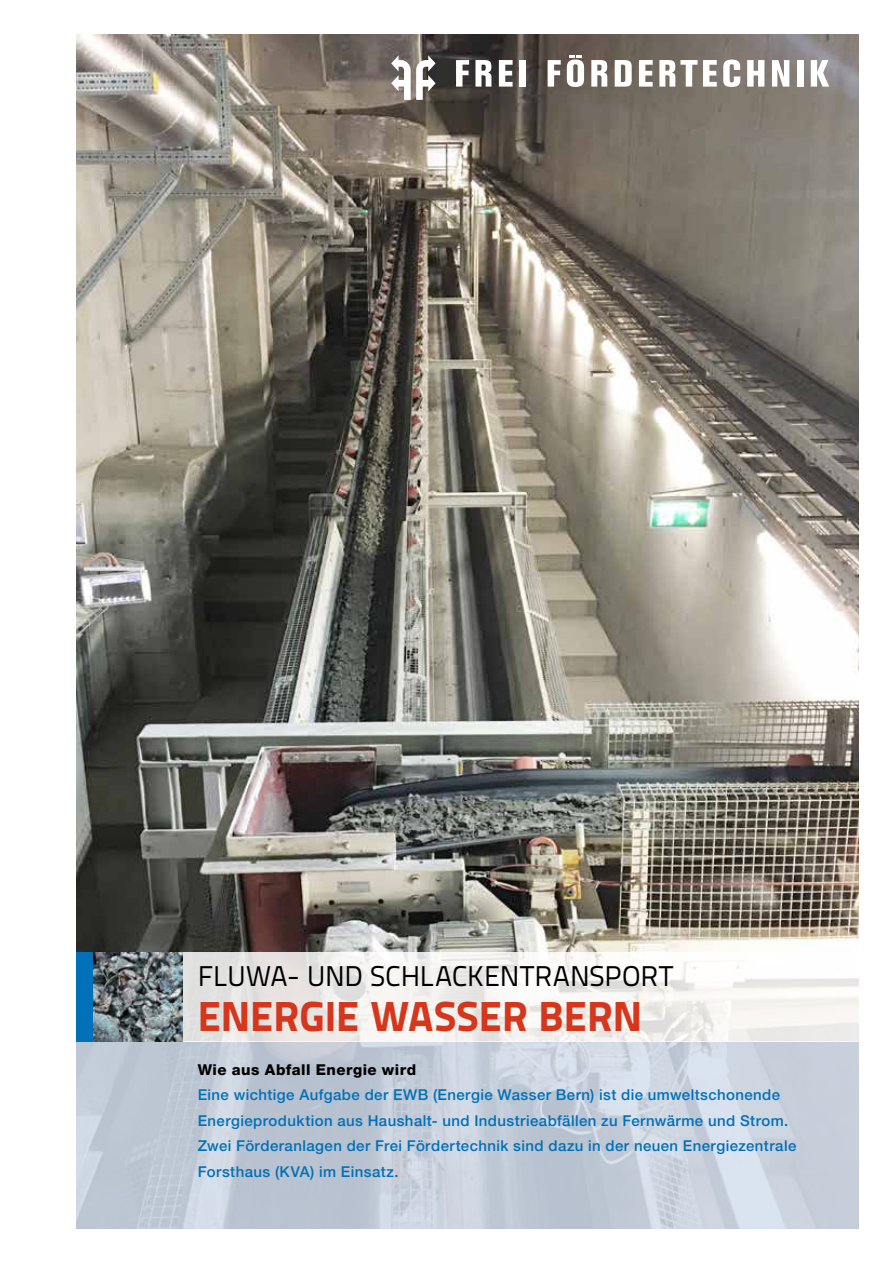
<style>
.page{position:relative;width:893px;height:1263px;background:#fff}
.page>*{position:absolute;margin:0;border:0;box-sizing:border-box;transform-origin:0 0}
.t1{font:800 42px "Titillium Text 22 L";color:#d6361b}
.t2{font:28.5px "Titillium Text 22 L";letter-spacing:-.005em;color:#000}
.t3{font:500 15px/25.5px "Helvetica Neue";letter-spacing:.025em;color:#0070b8}
.t4{font:800 15px "Helvetica Neue";letter-spacing:.03em;color:#000}
</style>
<div class="page">
<img style="left:77px;top:34px;width:782px;height:918px">
<svg style="left:77px;top:1042px;width:782px;height:187px;background:#c4cdda"></svg>
<svg style="left:183px;top:952px;width:676px;height:90px"></svg>
<svg style="left:499px;top:60px;width:14px;height:27px"></svg>
<svg style="left:456px;top:60px;width:13px;height:27px"></svg>
<div style="left:519px;top:60px;width:7px;height:27px;background:#fff"></div>
<svg style="left:548px;top:60px;width:13px;height:27px"></svg>
<svg style="left:747px;top:60px;width:17px;height:27px"></svg>
<svg style="left:772px;top:60px;width:17px;height:27px"></svg>
<svg style="left:723px;top:60px;width:17px;height:27px"></svg>
<div style="left:797px;top:60px;width:6px;height:27px;background:#fff"></div>
<svg style="left:811px;top:60px;width:18px;height:27px"></svg>
<svg style="left:639px;top:60px;width:14px;height:27px"></svg>
<svg style="left:615px;top:60px;width:17px;height:27px"></svg>
<svg style="left:703px;top:60px;width:14px;height:27px"></svg>
<svg style="left:391px;top:55px;width:45px;height:45px"></svg>
<svg style="left:659px;top:60px;width:38px;height:27px"></svg>
<svg style="left:591px;top:60px;width:16px;height:27px"></svg>
<svg style="left:475px;top:60px;width:16px;height:27px"></svg>
<svg style="left:567px;top:55px;width:17px;height:32px"></svg>
<div style="left:77px;top:952px;width:17px;height:90px;background:#0070b8"></div>
<img style="left:94px;top:952px;width:89px;height:90px">
<h2 class="t2" style="left:198px;top:954px;width:477px">FLUWA- UND SCHLACKENTRANSPORT</h2>
<h1 class="t1" style="left:198px;top:983px;width:446px">ENERGIE WASSER BERN</h1>
<p class="t4" style="left:198px;top:1060px;width:220px">Wie aus Abfall Energie wird</p>
<p class="t3" style="left:198px;top:1082px;width:600px">Eine wichtige Aufgabe der EWB (Energie Wasser Bern) ist die umweltschonende Energieproduktion aus Haushalt- und Industrieabfällen zu Fernwärme und Strom.<br>Zwei Förderanlagen der Frei Fördertechnik sind dazu in der neuen Energiezentrale Forsthaus (KVA) im Einsatz.</p>
</div>
